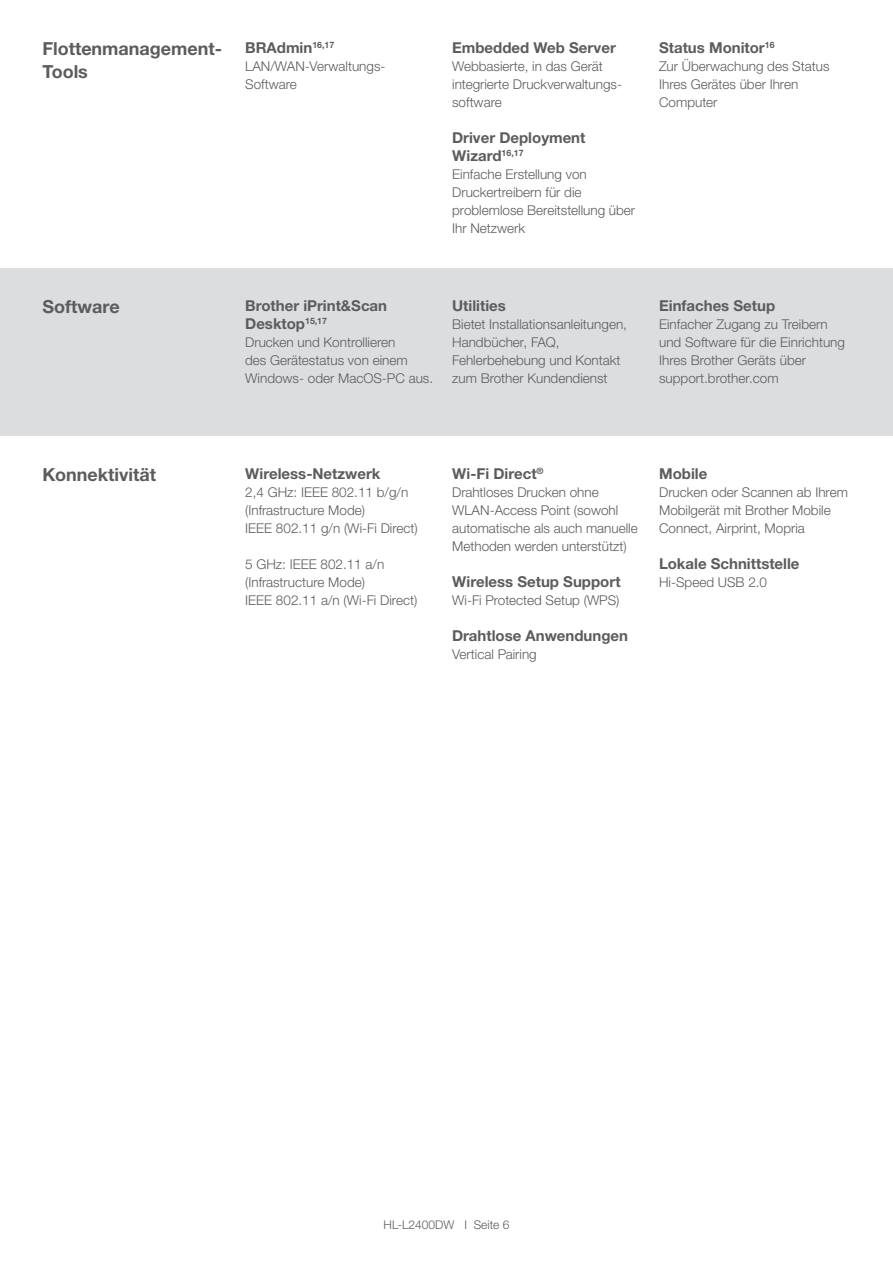
<style>
.page{position:relative;width:893px;height:1263px;background:#fff}
.page>*{position:absolute;margin:0;border:0;box-sizing:border-box;transform-origin:0 0}
.t1{font:700 18px/22.5px "Helvetica Neue LTW1 G";color:#5c5c5f}
.t2{font:700 15px/18px "Helvetica Neue LTW1 G";color:#5c5c5f}
.t3{font:300 13.5px/18px "Helvetica Neue LTW1 G";color:#5c5c5f}
.t4{font:300 12px "Helvetica Neue LTW1 G";color:#5c5c5f}
</style>
<div class="page">
<div style="left:0;top:268px;width:893px;height:168px;background:#dcdddf"></div>
<h1 class="t1" style="left:43px;top:38px;width:181px">Flottenmanagement-<br>Tools</h1>
<p class="t2" style="left:245px;top:39px;width:91px">BRAdmin<sup>16,17</sup></p>
<p class="t3" style="left:245px;top:57px;width:142px">LAN/WAN-Verwaltungs-<br>Software</p>
<p class="t2" style="left:452px;top:39px;width:165px">Embedded Web Server</p>
<p class="t3" style="left:452px;top:57px;width:171px">Webbasierte, in das Gerät integrierte Druckverwaltungs&shy;software</p>
<p class="t2" style="left:452px;top:129px;width:135px">Driver Deployment<br>Wizard<sup>16,17</sup></p>
<p class="t3" style="left:452px;top:165px;width:185px">Einfache Erstellung von<br>Druckertreibern für die problemlose Bereitstellung über<br>Ihr Netzwerk</p>
<p class="t2" style="left:659px;top:39px;width:117px">Status Monitor<sup>16</sup></p>
<p class="t3" style="left:659px;top:57px;width:172px">Zur Überwachung des Status<br>Ihres Gerätes über Ihren<br>Computer</p>
<h1 class="t1" style="left:43px;top:295px;width:79px">Software</h1>
<p class="t2" style="left:245px;top:297px;width:143px">Brother iPrint&amp;Scan<br>Desktop<sup>15,17</sup></p>
<p class="t3" style="left:245px;top:333px;width:189px">Drucken und Kontrollieren<br>des Gerätestatus von einem<br>Windows- oder MacOS-PC aus.</p>
<p class="t2" style="left:452px;top:297px;width:55px">Utilities</p>
<p class="t3" style="left:452px;top:315px;width:176px">Bietet Installationsanleitungen,<br>Handbücher, FAQ,<br>Fehlerbehebung und Kontakt zum Brother Kundendienst</p>
<p class="t2" style="left:659px;top:297px;width:118px">Einfaches Setup</p>
<p class="t3" style="left:659px;top:315px;width:187px">Einfacher Zugang zu Treibern und Software für die Einrichtung<br>Ihres Brother Geräts über support.brother.com</p>
<h1 class="t1" style="left:43px;top:463px;width:115px">Konnektivität</h1>
<p class="t2" style="left:245px;top:464px;width:137px">Wireless-Netzwerk</p>
<p class="t3" style="left:245px;top:483px;width:174px">2,4 GHz: IEEE 802.11 b/g/n (Infrastructure Mode)<br>IEEE 802.11 g/n (Wi-Fi Direct)</p>
<p class="t3" style="left:245px;top:555px;width:174px">5 GHz: IEEE 802.11 a/n (Infrastructure Mode)<br>IEEE 802.11 a/n (Wi-Fi Direct)</p>
<p class="t2" style="left:452px;top:464px;width:93px">Wi-Fi Direct<sup>®</sup></p>
<p class="t3" style="left:452px;top:483px;width:187px">Drahtloses Drucken ohne<br>WLAN-Access Point (sowohl automatische als auch manuelle<br>Methoden werden unterstützt)</p>
<p class="t2" style="left:452px;top:572px;width:170px">Wireless Setup Support</p>
<p class="t3" style="left:452px;top:591px;width:169px">Wi-Fi Protected Setup (WPS)</p>
<p class="t2" style="left:452px;top:626px;width:177px">Drahtlose Anwendungen</p>
<p class="t3" style="left:452px;top:645px;width:86px">Vertical Pairing</p>
<p class="t2" style="left:659px;top:464px;width:50px">Mobile</p>
<p class="t3" style="left:659px;top:483px;width:190px">Drucken oder Scannen ab Ihrem<br>Mobilgerät mit Brother Mobile<br>Connect, Airprint, Mopria</p>
<p class="t2" style="left:659px;top:554px;width:142px">Lokale Schnittstelle</p>
<p class="t3" style="left:659px;top:573px;width:110px">Hi-Speed USB 2.0</p>
<p class="t4" style="left:384px;top:1217px;width:127px">HL-L2400DW I Seite 6</p>
</div>
